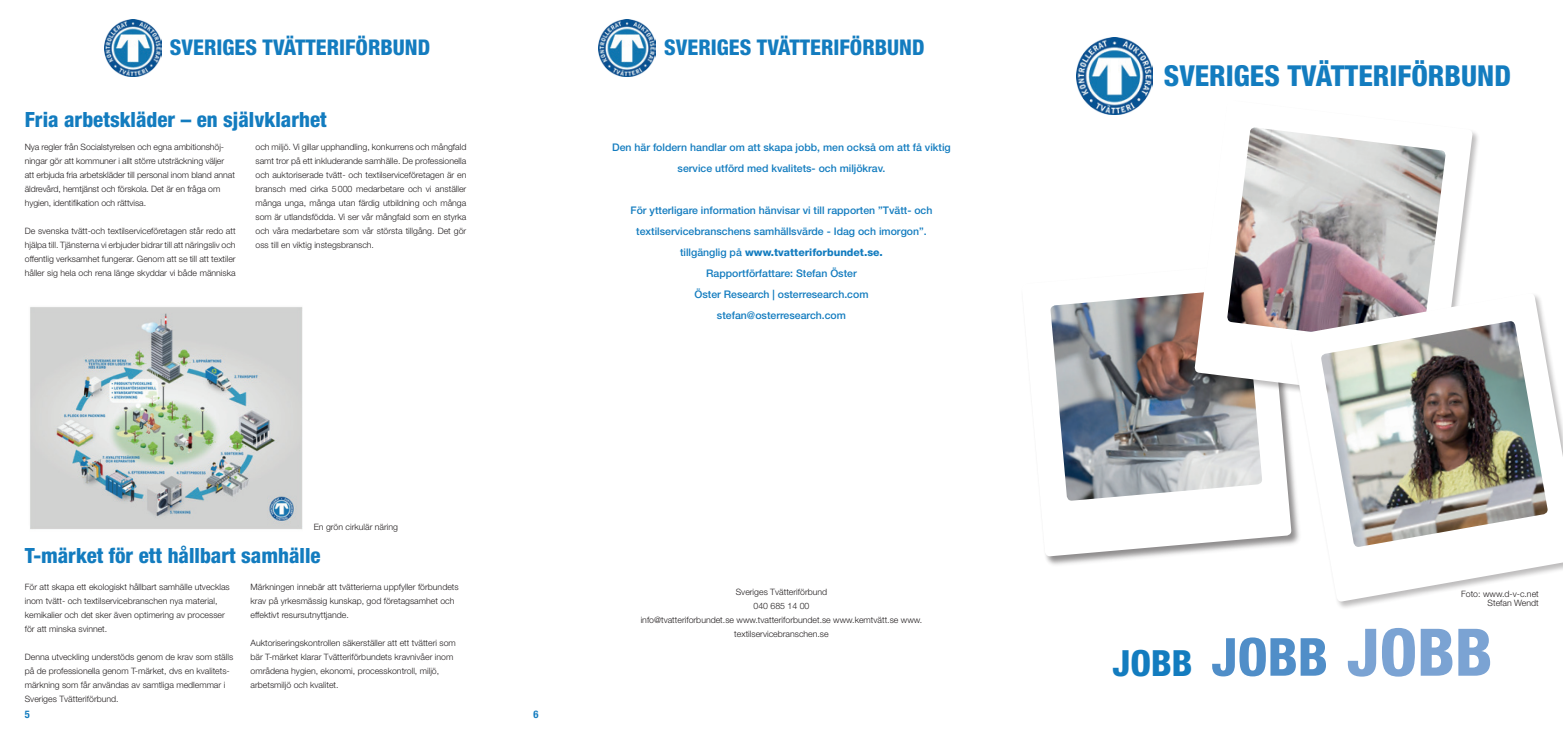
<style>
.page{position:relative;width:1563px;height:737px;background:#fff}
.page>*{position:absolute;margin:0;border:0;box-sizing:border-box;transform-origin:0 0}
.t1{font:800 condensed 36.05px "Helvetica Neue LT Std";color:#137cbf}
.t2{font:800 condensed 28.88px "Helvetica Neue LT Std";color:#137cbf}
.t3{font:800 condensed 21.7px "Helvetica Neue LT Std";color:#137cbf}
.t4{font:800 condensed 21px "Helvetica Neue LT Std";color:#137cbf}
.t5{font:500 10.5px/21px "Helvetica Neue LT Std";color:#137cbf;text-align:center}
.t6{font:700 condensed 10.5px "Helvetica Neue LT Std";color:#137cbf}
.t7{font:300 8.75px/14px "Helvetica Neue LT Std";color:#231f20}
.s1{font-weight:800}
.s2{font-size:52.5px;color:#508ec8}
.s3{font-size:65.62px;color:#7ba3d3}
</style>
<div class="page">
<div style="left:1022px;top:263px;width:280px;height:304px;background:#231f20;opacity:.3"></div>
<svg style="left:1022px;top:263px;width:268px;height:293px"></svg>
<img style="left:1050px;top:289px;width:212px;height:212px">
<div style="left:1193px;top:99px;width:287px;height:311px;background:#231f20;opacity:.3"></div>
<svg style="left:1194px;top:100px;width:279px;height:302px"></svg>
<img style="left:1226px;top:127px;width:220px;height:218px">
<div style="left:1290px;top:292px;width:273px;height:318px;background:#231f20;opacity:.3"></div>
<svg style="left:1290px;top:292px;width:273px;height:310px"></svg>
<img style="left:1320px;top:321px;width:228px;height:226px">
<img style="left:1076px;top:38px;width:76px;height:76px">
<img style="left:104px;top:19px;width:58px;height:57px">
<img style="left:599px;top:19px;width:57px;height:57px">
<img style="left:30px;top:307px;width:273px;height:223px">
<h3 class="t3" style="left:170px;top:34px;width:262px">SVERIGES TVÄTTERIFÖRBUND</h3>
<h3 class="t3" style="left:664px;top:34px;width:262px">SVERIGES TVÄTTERIFÖRBUND</h3>
<h3 class="t4" style="left:25px;top:106px;width:303px">Fria arbetskläder – en självklarhet</h3>
<p class="t7" style="left:25px;top:139px;width:212px">Nya regler från Socialstyrelsen och egna ambitionshöj&shy;ningar gör att kommuner i allt större utsträckning väljer att erbjuda fria arbetskläder till personal inom bland annat äldrevård, hemtjänst och förskola. Det är en fråga om hygien, identifikation och rättvisa.</p>
<p class="t7" style="left:25px;top:223px;width:212px;text-align:justify">De svenska tvätt-och textilserviceföretagen står redo att hjälpa till. Tjänsterna vi erbjuder bidrar till att näringsliv och offentlig verksamhet fungerar. Genom att se till att textiler håller sig hela och rena länge skyddar vi både människa</p>
<p class="t7" style="left:255px;top:139px;width:212px;text-align:justify">och miljö. Vi gillar upphandling, konkurrens och mångfald samt tror på ett inkluderande samhälle. De professionella och auktoriserade tvätt- och textilserviceföretagen är en bransch med cirka 5000 medarbetare och vi anställer många unga, många utan färdig utbildning och många som är utlandsfödda. Vi ser vår mångfald som en styrka och våra medarbetare som vår största tillgång. Det gör oss till en viktig instegsbransch.</p>
<p class="t7" style="left:314px;top:519px;width:86px">En grön cirkulär näring</p>
<h3 class="t4" style="left:25px;top:542px;width:297px">T-märket för ett hållbart samhälle</h3>
<p class="t5" style="left:612px;top:136px;width:340px">Den här foldern handlar om att skapa jobb, men också om att få viktig service utförd med kvalitets- och miljökrav.</p>
<p class="t5" style="left:630px;top:199px;width:303px">För ytterligare information hänvisar vi till rapporten ”Tvätt- och textilservicebranschens samhällsvärde - Idag och imorgon”. tillgänglig på <span class="s1">www.tvatteriforbundet.se.<br></span>Rapportförfattare: Stefan Öster<br>Öster Research | osterresearch.com stefan@osterresearch.com</p>
<h2 class="t2" style="left:1164px;top:58px;width:348px">SVERIGES TVÄTTERIFÖRBUND</h2>
<p class="t7" style="left:25px;top:579px;width:207px">För att skapa ett ekologiskt hållbart samhälle utvecklas inom tvätt- och textilservicebranschen nya material, kemikalier och det sker även optimering av processer för att minska svinnet.</p>
<p class="t7" style="left:25px;top:649px;width:210px">Denna utveckling understöds genom de krav som ställs på de professionella genom T-märket, dvs en kvalitets&shy;märkning som får användas av samtliga medlemmar i Sveriges Tvätteriförbund.</p>
<p class="t7" style="left:251px;top:579px;width:210px">Märkningen innebär att tvätterierna uppfyller förbundets krav på yrkesmässig kunskap, god företagsamhet och effektivt resursutnyttjande.</p>
<p class="t7" style="left:251px;top:635px;width:207px">Auktoriseringskontrollen säkerställer att ett tvätteri som bär T-märket klarar Tvätteriförbundets kravnivåer inom områdena hygien, ekonomi, processkontroll, miljö, arbetsmiljö och kvalitet.</p>
<p class="t6" style="left:25px;top:708px;width:7px">5</p>
<p class="t6" style="left:533px;top:708px;width:7px">6</p>
<p class="t7" style="left:641px;top:584px;width:283px;text-align:center">Sveriges Tvätteriförbund<br>040 685 14 00<br>info@tvatteriforbundet.se www.tvatteriforbundet.se www.kemtvätt.se www. textilservicebranschen.se</p>
<p class="t7" style="left:1461px;top:588px;width:79px;line-height:9.6px;text-align:right">Foto: www.d-v-c.net<br>Stefan Wendt</p>
<h1 class="t1" style="left:1112px;top:640px;width:382px">JOBB <span class="s2">JOBB</span> <span class="s3">JOBB</span></h1>
</div>
